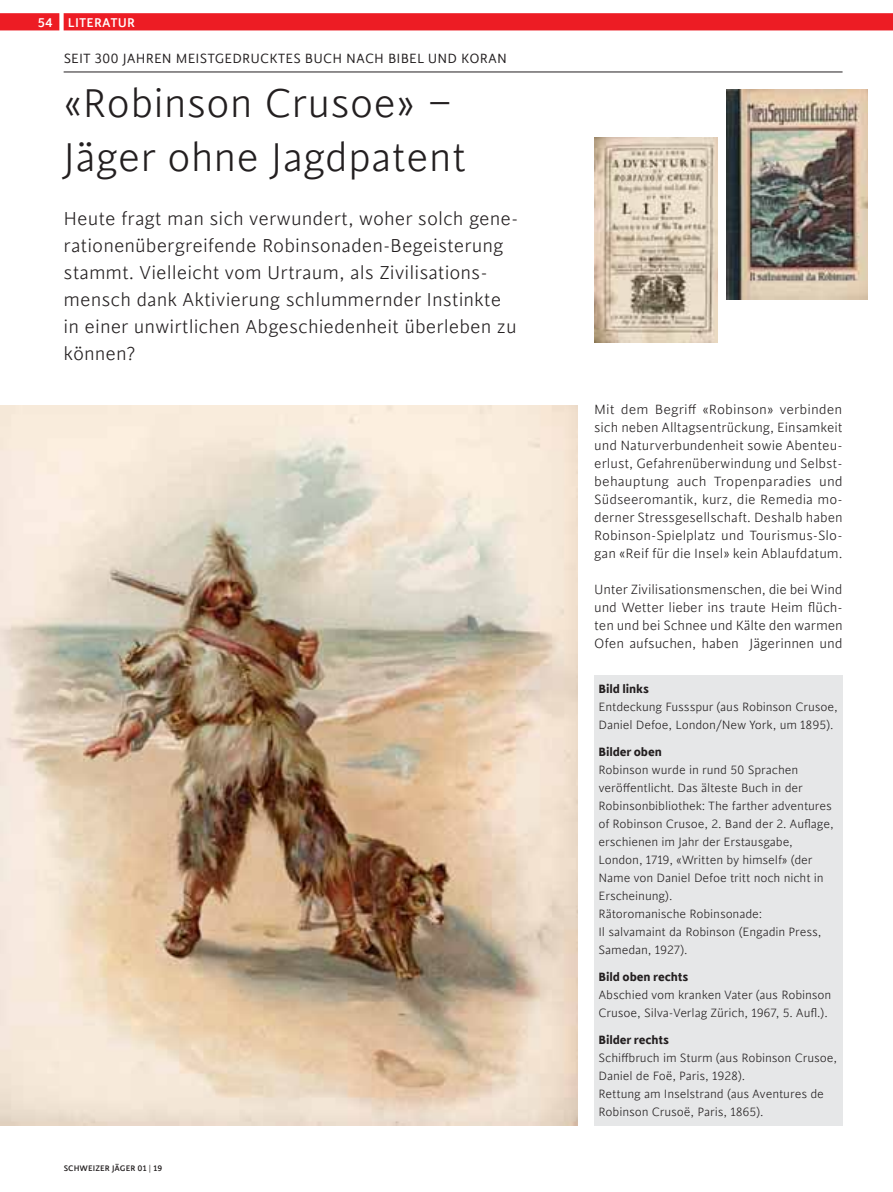
<style>
.page{position:relative;width:893px;height:1192px;background:#fff}
.page>*{position:absolute;margin:0;border:0;box-sizing:border-box;transform-origin:0 0}
.t1{font:300 45px/54px "Cinta";color:#231f20}
.t2{font:300 21px/27px "Cinta";color:#231f20}
.t3{font:300 15px/18px "Cinta";color:#231f20;text-align:justify}
.t4{font:15px "Cinta";letter-spacing:.01em;color:#231f20}
.t5{font:500 14.25px "Cinta";letter-spacing:.015em;color:#fff}
.t6{font:300 13.5px/18px "Cinta";letter-spacing:-.01em;color:#231f20}
.t7{font:700 13.5px "Cinta";letter-spacing:-.01em;color:#231f20}
.t8{font:500 9px "Cinta";letter-spacing:.01em;color:#231f20}
.s1{font-weight:300}
</style>
<div class="page">
<hr style="left:64px;top:72px;width:778px;height:1px;background:#231f20">
<img style="left:0;top:405px;width:577px;height:720px">
<img style="left:594px;top:137px;width:122px;height:206px">
<img style="left:726px;top:90px;width:140px;height:209px">
<div style="left:594px;top:675px;width:248px;height:450px;background:#e6e7e8"></div>
<div style="left:0;top:13px;width:59px;height:17px;background:#ed1c24"></div>
<div style="left:64px;top:13px;width:828px;height:17px;background:#ed1c24"></div>
<p class="t5" style="left:38px;top:17px;width:99px">54 LITERATUR</p>
<p class="t4" style="left:64px;top:53px;width:444px">SEIT 300 JAHREN MEISTGEDRUCKTES BUCH NACH BIBEL UND KORAN</p>
<h1 class="t1" style="left:64px;top:79px;width:404px">«Robinson Crusoe» –<br>Jäger ohne Jagdpatent</h1>
<p class="t2" style="left:64px;top:206px;width:456px">Heute fragt man sich verwundert, woher solch gene&shy;rationenübergreifende Robinsonaden-Begeisterung stammt. Vielleicht vom Urtraum, als Zivilisations&shy;mensch dank Aktivierung schlummernder Instinkte in einer unwirtlichen Abgeschiedenheit überleben zu können?</p>
<p class="t8" style="left:64px;top:1164px;width:100px">SCHWEIZER JÄGER 01 <span class="s1">|</span> 19</p>
<p class="t3" style="left:594px;top:401px;width:250px">Mit dem Begriff «Robinson» verbinden sich neben Alltagsentrückung, Einsamkeit und Naturverbundenheit sowie Abenteu&shy;erlust, Gefahrenüberwindung und Selbst&shy;behauptung auch Tropenparadies und Südseeromantik, kurz, die Remedia mo&shy;derner Stressgesellschaft. Deshalb haben Robinson-Spielplatz und Tourismus-Slo&shy;gan «Reif für die Insel» kein Ablaufdatum.</p>
<p class="t3" style="left:594px;top:581px;width:250px">Unter Zivilisationsmenschen, die bei Wind und Wetter lieber ins traute Heim flüch&shy;ten und bei Schnee und Kälte den warmen Ofen aufsuchen, haben Jägerinnen und</p>
<p class="t7" style="left:598px;top:684px;width:52px">Bild links</p>
<p class="t6" style="left:598px;top:699px;width:240px">Entdeckung Fussspur (aus Robinson Crusoe,<br>Daniel Defoe, London/New York, um 1895).</p>
<p class="t7" style="left:598px;top:747px;width:65px">Bilder oben</p>
<p class="t6" style="left:598px;top:762px;width:236px">Robinson wurde in rund 50 Sprachen veröffentlicht. Das älteste Buch in der Robinsonbibliothek: The farther adventures of Robinson Crusoe, 2. Band der 2. Auflage, erschienen im Jahr der Erstausgabe, London, 1719, «Written by himself» (der Name von Daniel Defoe tritt noch nicht in Erscheinung).<br>Rätoromanische Robinsonade:<br>Il salvamaint da Robinson (Engadin Press, Samedan, 1927).</p>
<p class="t7" style="left:598px;top:972px;width:91px">Bild oben rechts</p>
<p class="t6" style="left:598px;top:987px;width:234px">Abschied vom kranken Vater (aus Robinson<br>Crusoe, Silva-Verlag Zürich, 1967, 5. Aufl.).</p>
<p class="t7" style="left:598px;top:1035px;width:72px">Bilder rechts</p>
<p class="t6" style="left:598px;top:1050px;width:240px">Schiffbruch im Sturm (aus Robinson Crusoe, Daniel de Foë, Paris, 1928).<br>Rettung am Inselstrand (aus Aventures de Robinson Crusoë, Paris, 1865).</p>
</div>
